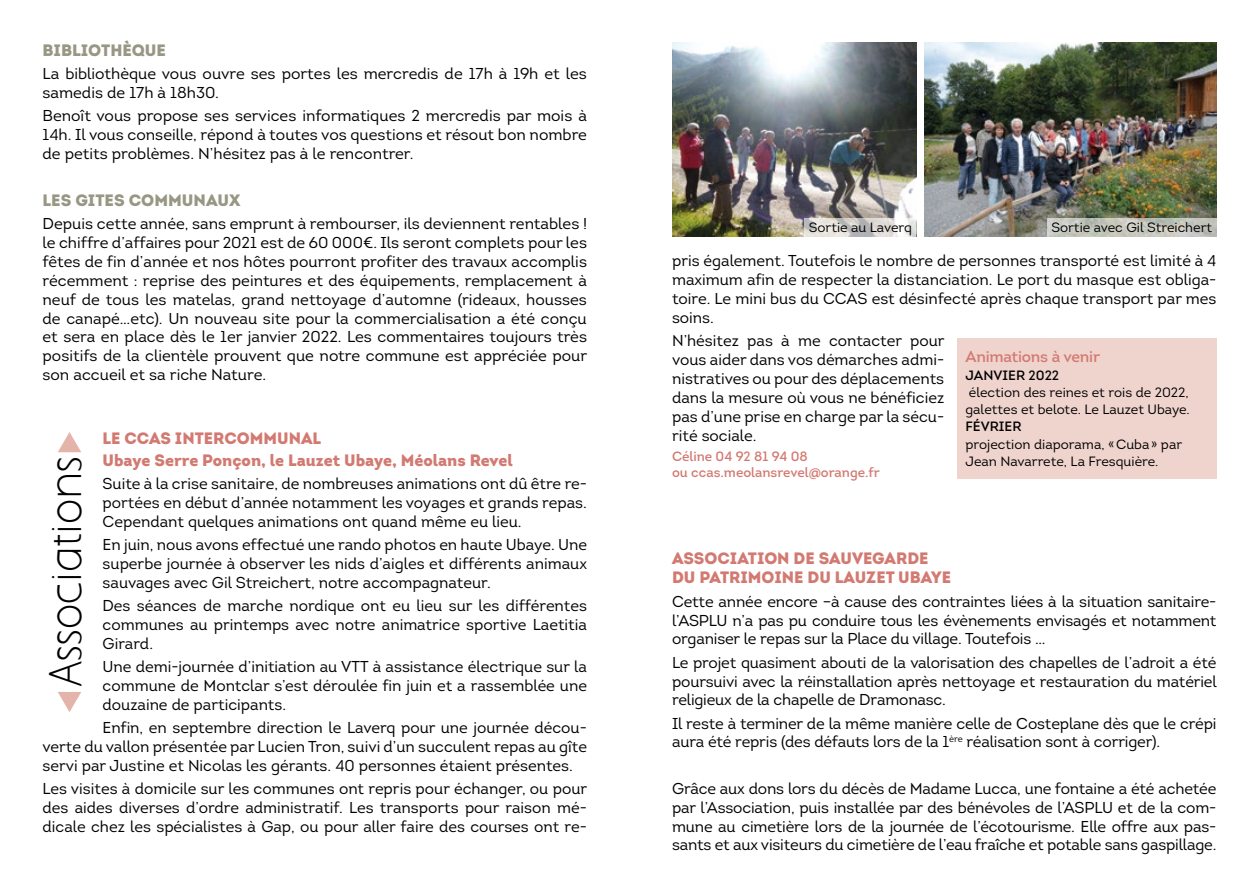
<style>
.page{position:relative;width:1259px;height:893px;background:#fff}
.page>*{position:absolute;margin:0;border:0;box-sizing:border-box;transform-origin:0 0}
.t1{font:40.05px "Aaargh Normal";color:#000}
.t2{font:900 16.5px/21.6px "Intro";color:#d27a72}
.t3{font:900 16.5px "Intro";color:#989784}
.t4{font:15.75px/18.9px "Intro";color:#000;text-align:justify}
.t5{font:15.75px "Intro";letter-spacing:-.015em;color:#d27a72}
.t6{font:13.5px/17.2px "Intro";color:#000}
.t7{font:13.5px/16.2px "Intro";color:#d27a72}
.t8{font:13.5px "Intro";color:#000}
</style>
<div class="page">
<svg style="left:58px;top:432px;width:23px;height:20px"></svg>
<svg style="left:58px;top:692px;width:23px;height:20px"></svg>
<img style="left:672px;top:43px;width:244px;height:194px">
<img style="left:925px;top:43px;width:291px;height:194px">
<svg style="left:804px;top:218px;width:112px;height:19px;background:#dad9d6"></svg>
<svg style="left:1047px;top:218px;width:169px;height:19px;background:#c5c6bd"></svg>
<div style="left:957px;top:338px;width:259px;height:140px;background:#efd4ce"></div>
<p class="t3" style="left:43px;top:39px;width:125px">BIBLIOTHÈQUE</p>
<p class="t4" style="left:43px;top:64px;width:546px">La bibliothèque vous ouvre ses portes les mercredis de 17h à 19h et les samedis de 17h à 18h30.</p>
<p class="t4" style="left:43px;top:106px;width:546px">Benoît vous propose ses services informatiques 2 mercredis par mois à 14h. Il vous conseille, répond à toutes vos questions et résout bon nombre de petits problèmes. N’hésitez pas à le rencontrer.</p>
<p class="t3" style="left:43px;top:189px;width:199px">LES GITES COMMUNAUX</p>
<p class="t4" style="left:43px;top:214px;width:546px">Depuis cette année, sans emprunt à rembourser, ils deviennent rentables ! le chiffre d’affaires pour 2021 est de 60 000€. Ils seront complets pour les fêtes de fin d’année et nos hôtes pourront profiter des travaux accomplis récemment : reprise des peintures et des équipements, remplacement à neuf de tous les matelas, grand nettoyage d’automne (rideaux, housses de canapé…etc). Un nouveau site pour la commercialisation a été conçu et sera en place dès le 1er janvier 2022. Les commentaires toujours très positifs de la clientèle prouvent que notre commune est appréciée pour son accueil et sa riche Nature.</p>
<p class="t2" style="left:103px;top:428px;width:412px">LE CCAS INTERCOMMUNAL<br>Ubaye Serre Ponçon, le Lauzet Ubaye, Méolans Revel</p>
<p class="t4" style="left:103px;top:474px;width:486px">Suite à la crise sanitaire, de nombreuses animations ont dû être re&shy;portées en début d’année notamment les voyages et grands repas.<br>Cependant quelques animations ont quand même eu lieu.</p>
<p class="t4" style="left:103px;top:535px;width:486px">En juin, nous avons effectué une rando photos en haute Ubaye. Une superbe journée à observer les nids d’aigles et différents animaux sauvages avec Gil Streichert, notre accompagnateur.</p>
<p class="t4" style="left:103px;top:596px;width:486px">Des séances de marche nordique ont eu lieu sur les différentes communes au printemps avec notre animatrice sportive Laetitia Girard.</p>
<p class="t4" style="left:103px;top:657px;width:486px">Une demi-journée d’initiation au VTT à assistance électrique sur la commune de Montclar s’est déroulée fin juin et a rassemblée une douzaine de participants.</p>
<p class="t4" style="left:43px;top:718px;width:546px;text-indent:60px">Enfin, en septembre direction le Laverq pour une journée décou&shy;verte du vallon présentée par Lucien Tron, suivi d’un succulent repas au gîte servi par Justine et Nicolas les gérants. 40 personnes étaient présentes.</p>
<p class="t4" style="left:43px;top:779px;width:546px">Les visites à domicile sur les communes ont repris pour échanger, ou pour des aides diverses d’ordre administratif. Les transports pour raison mé&shy;dicale chez les spécialistes à Gap, ou pour aller faire des courses ont re-</p>
<h1 class="t1" style="left:43px;top:687px;width:233px;rotate:-90deg">Associations</h1>
<p class="t6" style="left:808px;top:219px;width:105px">Sortie au Laverq</p>
<p class="t6" style="left:1051px;top:219px;width:162px">Sortie avec Gil Streichert</p>
<p class="t4" style="left:672px;top:251px;width:546px">pris également. Toutefois le nombre de personnes transporté est limité à 4 maximum afin de respecter la distanciation. Le port du masque est obliga&shy;toire. Le mini bus du CCAS est désinfecté après chaque transport par mes soins.</p>
<p class="t4" style="left:672px;top:331px;width:274px">N’hésitez pas à me contacter pour vous aider dans vos démarches admi&shy;nistratives ou pour des déplacements dans la mesure où vous ne bénéficiez pas d’une prise en charge par la sécu&shy;rité sociale.</p>
<p class="t7" style="left:672px;top:448px;width:209px">Céline 04 92 81 94 08<br>ou ccas.meolansrevel@orange.fr</p>
<p class="t5" style="left:965px;top:347px;width:136px">Animations à venir</p>
<p class="t8" style="left:965px;top:366px;width:95px">JANVIER 2022</p>
<p class="t6" style="left:965px;top:384px;width:226px">élection des reines et rois de 2022, galettes et belote. Le Lauzet Ubaye.</p>
<p class="t8" style="left:965px;top:418px;width:58px">FÉVRIER</p>
<p class="t6" style="left:965px;top:435px;width:218px">projection diaporama, «Cuba» par<br>Jean Navarrete, La Fresquière.</p>
<p class="t2" style="left:672px;top:548px;width:280px;line-height:19.8px">ASSOCIATION DE SAUVEGARDE<br>DU PATRIMOINE DU LAUZET UBAYE</p>
<p class="t4" style="left:672px;top:592px;width:546px">Cette année encore –à cause des contraintes liées à la situation sanitaire&shy;l’ASPLU n’a pas pu conduire tous les évènements envisagés et notamment organiser le repas sur la Place du village. Toutefois …</p>
<p class="t4" style="left:672px;top:653px;width:546px">Le projet quasiment abouti de la valorisation des chapelles de l’adroit a été poursuivi avec la réinstallation après nettoyage et restauration du matériel religieux de la chapelle de Dramonasc.</p>
<p class="t4" style="left:672px;top:714px;width:546px">Il reste à terminer de la même manière celle de Costeplane dès que le crépi aura été repris (des défauts lors de la 1<sup>ère</sup> réalisation sont à corriger).</p>
<p class="t4" style="left:672px;top:779px;width:546px">Grâce aux dons lors du décès de Madame Lucca, une fontaine a été achetée par l’Association, puis installée par des bénévoles de l’ASPLU et de la com&shy;mune au cimetière lors de la journée de l’écotourisme. Elle offre aux pas&shy;sants et aux visiteurs du cimetière de l’eau fraîche et potable sans gaspillage.</p>
</div>
